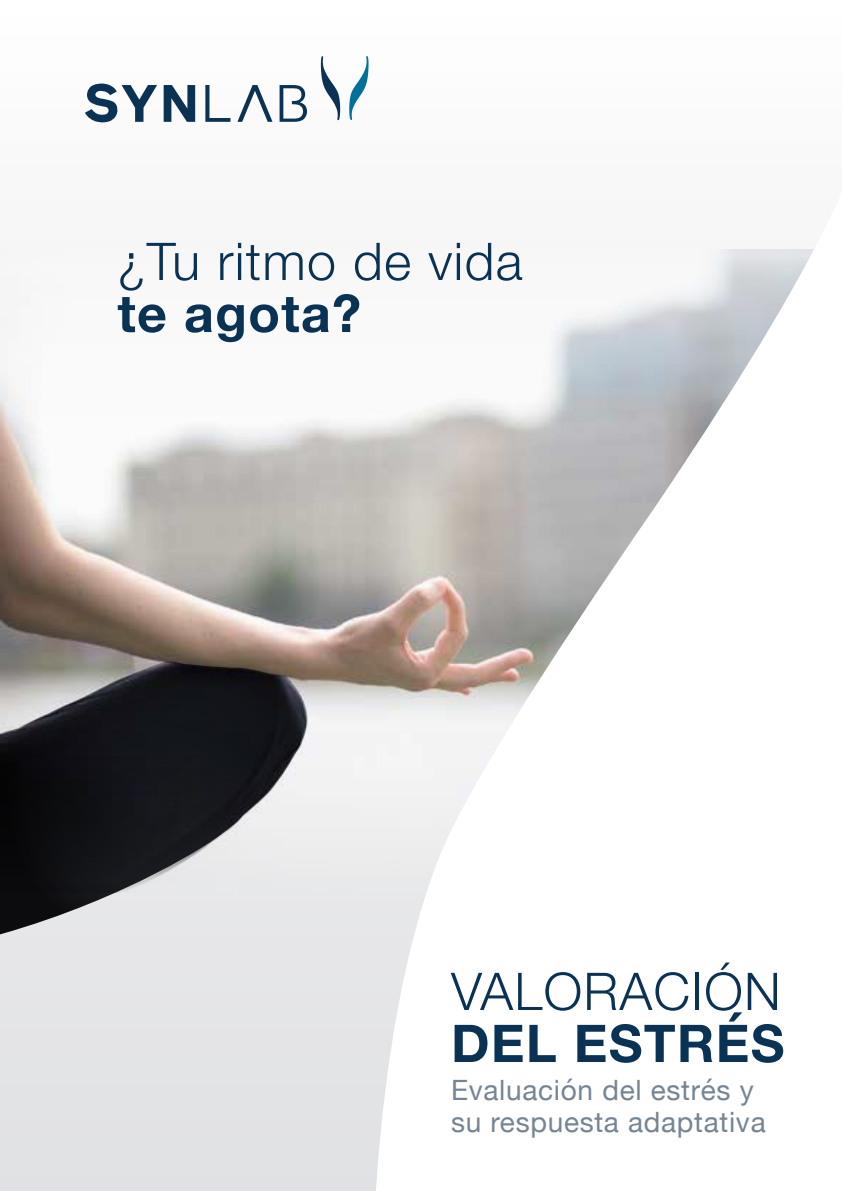
<style>
.page{position:relative;width:842px;height:1191px;background:#fff}
.page>*{position:absolute;margin:0;border:0;box-sizing:border-box;transform-origin:0 0}
.t1{font:300 52px "Helvetica Neue";letter-spacing:.025em;color:#0a3254}
.t2{font:700 52px "Helvetica Neue";letter-spacing:.025em;color:#0a3254}
.t3{font:28px/32px "Helvetica Neue";letter-spacing:.025em;color:#758592}
</style>
<div class="page">
<svg style="left:0;top:61px;width:427px;height:1130px"></svg>
<svg style="left:0;top:892px;width:307px;height:42px;background:#b9babc"></svg>
<img style="left:0;top:249px;width:814px;height:643px">
<svg style="left:321px;top:56px;width:19px;height:64px"></svg>
<svg style="left:349px;top:56px;width:20px;height:64px"></svg>
<svg style="left:205px;top:85px;width:25px;height:37px"></svg>
<svg style="left:280px;top:85px;width:27px;height:37px"></svg>
<svg style="left:85px;top:83px;width:72px;height:41px"></svg>
<svg style="left:164px;top:85px;width:31px;height:37px"></svg>
<svg style="left:237px;top:85px;width:35px;height:37px"></svg>
<h1 class="t1" style="left:117px;top:219px;width:407px">¿Tu ritmo de vida</h1>
<h1 class="t2" style="left:117px;top:273px;width:245px">te agota?</h1>
<h1 class="t1" style="left:451px;top:949px;width:331px">VALORACIÓN</h1>
<h1 class="t2" style="left:451px;top:1002px;width:335px">DEL ESTRÉS</h1>
<p class="t3" style="left:451px;top:1075px;width:316px">Evaluación del estrés y su respuesta adaptativa</p>
</div>
